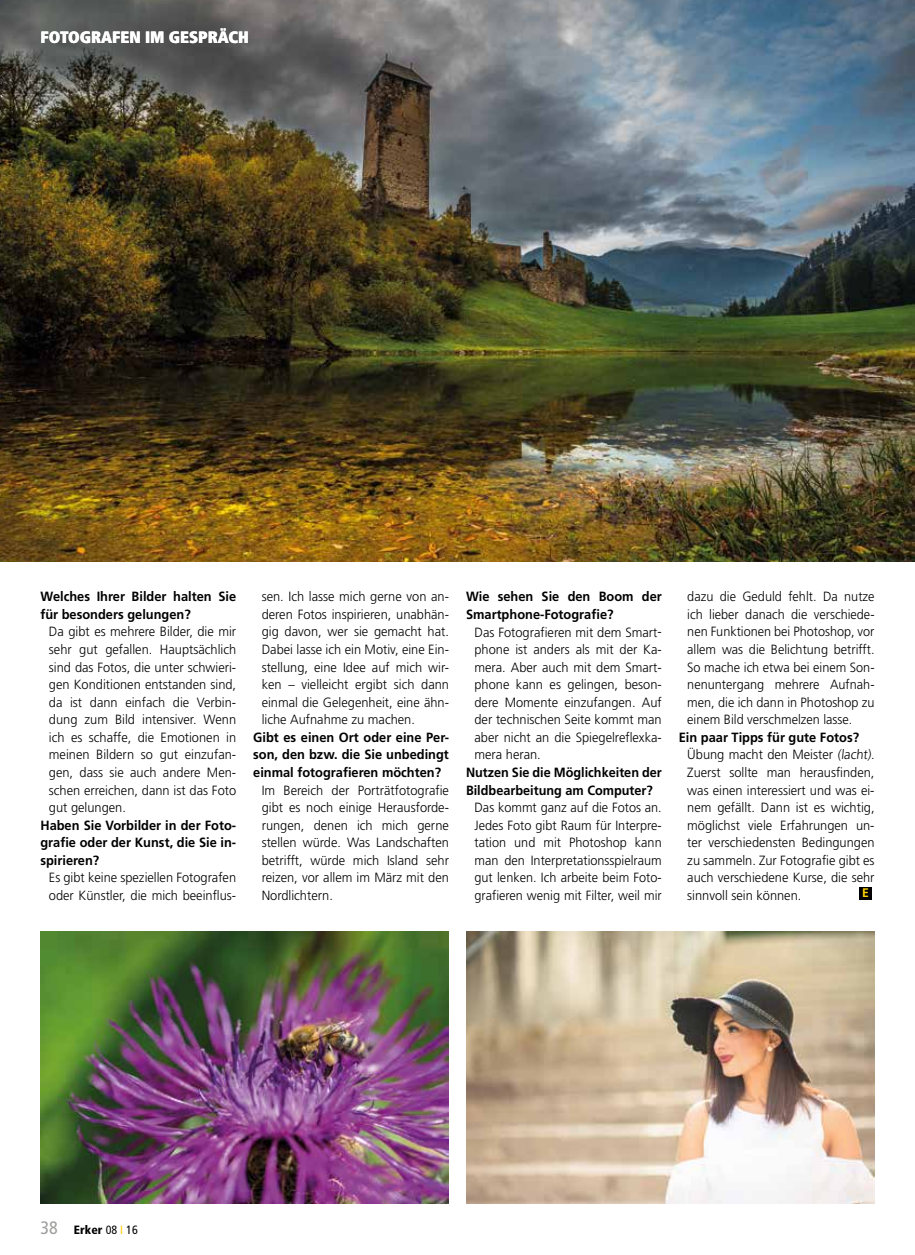
<style>
.page{position:relative;width:915px;height:1255px;background:#fff}
.page>*{position:absolute;margin:0;border:0;box-sizing:border-box;transform-origin:0 0}
.t1{font:900 condensed 16.5px "Frutiger LT Std";color:#fff}
.t2{font:300 13.35px/17.5px "Frutiger LT Std";color:#000;text-align:justify;scale:.96 1}
.t3{font:300 13.35px/17.5px "Frutiger LT Std";color:#000;text-align:justify;scale:.95 1}
.t4{font:700 13.35px/17.5px "Frutiger LT Std";color:#000;scale:.96 1}
.t5{font:700 13.35px/17.5px "Frutiger LT Std";color:#000;scale:.95 1}
.t6{font:700 12.45px "Frutiger LT Std";color:#ffd500}
.t7{font:900 condensed 12px "Frutiger LT Std";color:#000}
.s1{font-weight:400;font-size:18px;color:#9d9d9c}
.s2{font-weight:400}
.s3{font-weight:400;color:#fc0}
</style>
<div class="page">
<img style="left:0;top:0;width:914px;height:561px">
<img style="left:40px;top:931px;width:409px;height:272px">
<img style="left:466px;top:931px;width:408px;height:272px">
<div style="left:859px;top:887px;width:12px;height:12px;background:#000"></div>
<p class="t1" style="left:40px;top:27px;width:210px">FOTOGRAFEN IM GESPRÄCH</p>
<p class="t4" style="left:40px;top:588px;width:205px">Welches Ihrer Bilder halten Sie für besonders gelungen?</p>
<p class="t2" style="left:49px;top:623px;width:196px">Da gibt es mehrere Bilder, die mir sehr gut gefallen. Hauptsächlich sind das Fotos, die unter schwieri&shy;gen Konditionen entstanden sind, da ist dann einfach die Verbin&shy;dung zum Bild intensiver. Wenn ich es schaffe, die Emotionen in meinen Bildern so gut einzufan&shy;gen, dass sie auch andere Men&shy;schen erreichen, dann ist das Foto gut gelungen.</p>
<p class="t4" style="left:40px;top:816px;width:205px;text-align:justify">Haben Sie Vorbilder in der Foto&shy;grafie oder der Kunst, die Sie in&shy;spirieren?</p>
<p class="t2" style="left:49px;top:869px;width:196px">Es gibt keine speziellen Fotografen oder Künstler, die mich beeinflus-</p>
<p class="t2" style="left:261px;top:588px;width:196px">sen. Ich lasse mich gerne von an&shy;deren Fotos inspirieren, unabhän&shy;gig davon, wer sie gemacht hat.<br>Dabei lasse ich ein Motiv, eine Ein&shy;stellung, eine Idee auf mich wir&shy;ken – vielleicht ergibt sich dann einmal die Gelegenheit, eine ähn&shy;liche Aufnahme zu machen.</p>
<p class="t4" style="left:253px;top:728px;width:205px;text-align:justify">Gibt es einen Ort oder eine Per&shy;son, den bzw. die Sie unbedingt einmal fotografieren möchten?</p>
<p class="t2" style="left:261px;top:781px;width:196px">Im Bereich der Porträtfotografie gibt es noch einige Herausforde&shy;rungen, denen ich mich gerne stellen würde. Was Landschaften betrifft, würde mich Island sehr reizen, vor allem im März mit den Nordlichtern.</p>
<p class="t4" style="left:466px;top:588px;width:205px">Wie sehen Sie den Boom der<br>Smartphone-Fotografie?</p>
<p class="t2" style="left:474px;top:623px;width:196px">Das Fotografieren mit dem Smart&shy;phone ist anders als mit der Ka&shy;mera. Aber auch mit dem Smart&shy;phone kann es gelingen, beson&shy;dere Momente einzufangen. Auf der technischen Seite kommt man aber nicht an die Spiegelreflexka&shy;mera heran.</p>
<p class="t5" style="left:466px;top:763px;width:207px">Nutzen Sie die Möglichkeiten der<br>Bildbearbeitung am Computer?</p>
<p class="t3" style="left:474px;top:798px;width:198px">Das kommt ganz auf die Fotos an.<br>Jedes Foto gibt Raum für Interpre&shy;tation und mit Photoshop kann man den Interpretationsspielraum gut lenken. Ich arbeite beim Foto&shy;grafieren wenig mit Filter, weil mir</p>
<p class="t3" style="left:687px;top:588px;width:198px">dazu die Geduld fehlt. Da nutze ich lieber danach die verschiede&shy;nen Funktionen bei Photoshop, vor allem was die Belichtung betrifft.<br>So mache ich etwa bei einem Son&shy;nenuntergang mehrere Aufnah&shy;men, die ich dann in Photoshop zu einem Bild verschmelzen lasse.</p>
<p class="t4" style="left:678px;top:728px;width:189px">Ein paar Tipps für gute Fotos?</p>
<p class="t2" style="left:687px;top:746px;width:196px">Übung macht den Meister (lacht).<br>Zuerst sollte man herausfinden, was einen interessiert und was ei&shy;nem gefällt. Dann ist es wichtig, möglichst viele Erfahrungen un&shy;ter verschiedensten Bedingungen zu sammeln. Zur Fotografie gibt es auch verschiedene Kurse, die sehr sinnvoll sein können.</p>
<p class="t6" style="left:861px;top:885px;width:8px">E</p>
<p class="t7" style="left:40px;top:1222px;width:99px"><span class="s1">38</span> Erker <span class="s2">08</span> <span class="s3">I</span> <span class="s2">16</span></p>
</div>
